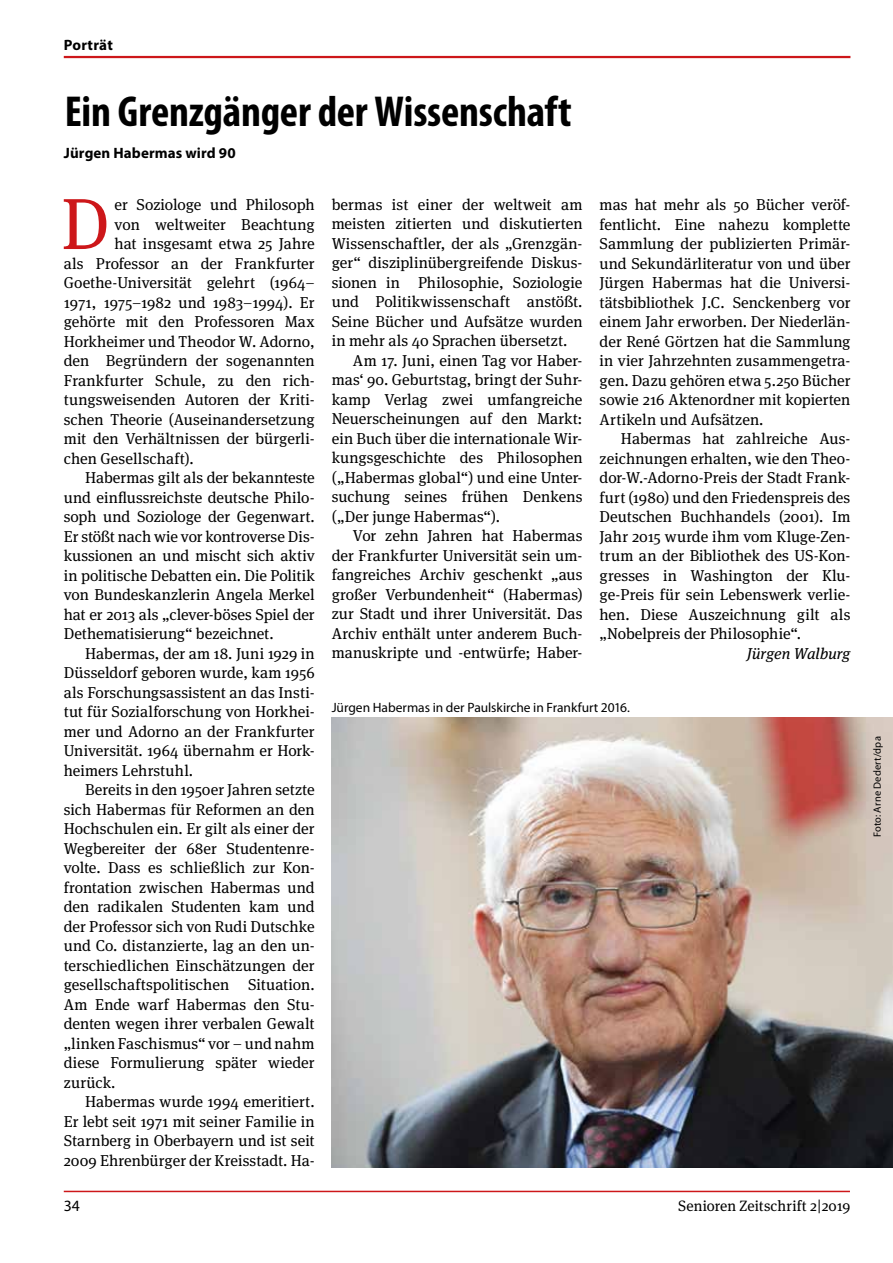
<style>
.page{position:relative;width:893px;height:1263px;background:#fff}
.page>*{position:absolute;margin:0;border:0;box-sizing:border-box;transform-origin:0 0}
.t1{font:72.3px "Meta Serif OT";color:#cd171a}
.t2{font:700 condensed 43.5px "Myriad Pro";letter-spacing:-.005em;color:#000}
.t3{font:15.75px/19.5px "Meta Serif OT";letter-spacing:.005em;color:#000;text-align:justify}
.t4{font:italic 15.75px "Meta Serif OT";color:#000}
.t5{font:15.75px "Myriad Pro";color:#000}
.t6{font:700 15px "Myriad Pro";letter-spacing:.005em;color:#000}
.t7{font:15px "Meta Serif OT";letter-spacing:.005em;color:#000}
.t8{font:13.5px "Myriad Pro";letter-spacing:-.005em;color:#000}
.t9{font:10.5px "Myriad Pro";letter-spacing:.015em;color:#000}
</style>
<div class="page">
<hr style="left:64px;top:1191px;width:786px;height:1px;background:#cd171a">
<hr style="left:64px;top:56px;width:786px;height:2px;background:#cd171a">
<img style="left:332px;top:717px;width:561px;height:450px">
<p class="t6" style="left:64px;top:35px;width:51px">Porträt</p>
<h2 class="t2" style="left:65px;top:84px;width:508px">Ein Grenzgänger der Wissenschaft</h2>
<p class="t6" style="left:64px;top:143px;width:173px">Jürgen Habermas wird 90</p>
<h1 class="t1" style="left:61px;top:182px;width:50px">D</h1>
<p class="t3" style="left:115px;top:195px;width:202px">er Soziologe und Philosoph</p>
<p class="t3" style="left:115px;top:215px;width:202px">von weltweiter Beachtung</p>
<p class="t3" style="left:115px;top:234px;width:202px">hat insgesamt etwa 25 Jahre</p>
<p class="t3" style="left:64px;top:254px;width:252px">als Professor an der Frankfurter</p>
<p class="t3" style="left:64px;top:273px;width:252px">Goethe-Universität gelehrt (1964–</p>
<p class="t3" style="left:64px;top:293px;width:252px">1971, 1975–1982 und 1983–1994). Er</p>
<p class="t3" style="left:64px;top:312px;width:252px">gehörte mit den Professoren Max</p>
<p class="t3" style="left:64px;top:332px;width:252px">Horkheimer und Theodor W. Adorno,</p>
<p class="t3" style="left:64px;top:351px;width:252px">den Begründern der sogenannten</p>
<p class="t3" style="left:64px;top:371px;width:252px">Frankfurter Schule, zu den rich-</p>
<p class="t3" style="left:64px;top:390px;width:252px">tungsweisenden Autoren der Kriti-</p>
<p class="t3" style="left:64px;top:410px;width:252px">schen Theorie (Auseinandersetzung</p>
<p class="t3" style="left:64px;top:429px;width:252px">mit den Verhältnissen der bürgerli-</p>
<p class="t3" style="left:64px;top:449px;width:131px">chen Gesellschaft).</p>
<p class="t3" style="left:85px;top:468px;width:231px">Habermas gilt als der bekannteste</p>
<p class="t3" style="left:64px;top:488px;width:252px">und einflussreichste deutsche Philo-</p>
<p class="t3" style="left:64px;top:507px;width:252px">soph und Soziologe der Gegenwart.</p>
<p class="t3" style="left:64px;top:527px;width:252px">Er stößt nach wie vor kontroverse Dis-</p>
<p class="t3" style="left:64px;top:546px;width:252px">kussionen an und mischt sich aktiv</p>
<p class="t3" style="left:64px;top:566px;width:252px">in politische Debatten ein. Die Politik</p>
<p class="t3" style="left:64px;top:585px;width:252px">von Bundeskanzlerin Angela Merkel</p>
<p class="t3" style="left:64px;top:605px;width:252px">hat er 2013 als „clever-böses Spiel der</p>
<p class="t3" style="left:64px;top:624px;width:211px">Dethematisierung“ bezeichnet.</p>
<p class="t3" style="left:85px;top:644px;width:231px">Habermas, der am 18. Juni 1929 in</p>
<p class="t3" style="left:64px;top:663px;width:252px">Düsseldorf geboren wurde, kam 1956</p>
<p class="t3" style="left:64px;top:683px;width:252px">als Forschungsassistent an das Insti-</p>
<p class="t3" style="left:64px;top:702px;width:252px">tut für Sozialforschung von Horkhei-</p>
<p class="t3" style="left:64px;top:722px;width:252px">mer und Adorno an der Frankfurter</p>
<p class="t3" style="left:64px;top:741px;width:252px">Universität. 1964 übernahm er Hork-</p>
<p class="t3" style="left:64px;top:761px;width:131px">heimers Lehrstuhl.</p>
<p class="t3" style="left:85px;top:780px;width:231px">Bereits in den 1950er Jahren setzte</p>
<p class="t3" style="left:64px;top:800px;width:252px">sich Habermas für Reformen an den</p>
<p class="t3" style="left:64px;top:819px;width:252px">Hochschulen ein. Er gilt als einer der</p>
<p class="t3" style="left:64px;top:839px;width:252px">Wegbereiter der 68er Studentenre-</p>
<p class="t3" style="left:64px;top:858px;width:252px">volte. Dass es schließlich zur Kon-</p>
<p class="t3" style="left:64px;top:878px;width:252px">frontation zwischen Habermas und</p>
<p class="t3" style="left:64px;top:897px;width:252px">den radikalen Studenten kam und</p>
<p class="t3" style="left:64px;top:917px;width:252px">der Professor sich von Rudi Dutschke</p>
<p class="t3" style="left:64px;top:936px;width:252px">und Co. distanzierte, lag an den un-</p>
<p class="t3" style="left:64px;top:956px;width:252px">terschiedlichen Einschätzungen der</p>
<p class="t3" style="left:64px;top:975px;width:252px">gesellschaftspolitischen Situation.</p>
<p class="t3" style="left:64px;top:995px;width:252px">Am Ende warf Habermas den Stu-</p>
<p class="t3" style="left:64px;top:1014px;width:252px">denten wegen ihrer verbalen Gewalt</p>
<p class="t3" style="left:64px;top:1034px;width:252px">„linken Faschismus“ vor – und nahm</p>
<p class="t3" style="left:64px;top:1053px;width:252px">diese Formulierung später wieder</p>
<p class="t3" style="left:64px;top:1073px;width:53px">zurück.</p>
<p class="t3" style="left:85px;top:1092px;width:231px">Habermas wurde 1994 emeritiert.</p>
<p class="t3" style="left:64px;top:1112px;width:252px">Er lebt seit 1971 mit seiner Familie in</p>
<p class="t3" style="left:64px;top:1131px;width:252px">Starnberg in Oberbayern und ist seit</p>
<p class="t3" style="left:64px;top:1151px;width:252px">2009 Ehrenbürger der Kreisstadt. Ha-</p>
<p class="t3" style="left:332px;top:195px;width:252px">bermas ist einer der weltweit am</p>
<p class="t3" style="left:332px;top:215px;width:252px">meisten zitierten und diskutierten</p>
<p class="t3" style="left:332px;top:234px;width:252px">Wissenschaftler, der als „Grenzgän-</p>
<p class="t3" style="left:332px;top:254px;width:252px">ger“ disziplinübergreifende Diskus-</p>
<p class="t3" style="left:332px;top:273px;width:252px">sionen in Philosophie, Soziologie</p>
<p class="t3" style="left:332px;top:293px;width:252px">und Politikwissenschaft anstößt.</p>
<p class="t3" style="left:332px;top:312px;width:252px">Seine Bücher und Aufsätze wurden</p>
<p class="t3" style="left:332px;top:332px;width:237px">in mehr als 40 Sprachen übersetzt.</p>
<p class="t3" style="left:353px;top:351px;width:231px">Am 17. Juni, einen Tag vor Haber-</p>
<p class="t3" style="left:332px;top:371px;width:252px">mas‘ 90. Geburtstag, bringt der Suhr-</p>
<p class="t3" style="left:332px;top:390px;width:252px">kamp Verlag zwei umfangreiche</p>
<p class="t3" style="left:332px;top:410px;width:252px">Neuerscheinungen auf den Markt:</p>
<p class="t3" style="left:332px;top:429px;width:252px">ein Buch über die internationale Wir-</p>
<p class="t3" style="left:332px;top:449px;width:252px">kungsgeschichte des Philosophen</p>
<p class="t3" style="left:332px;top:468px;width:252px">(„Habermas global“) und eine Unter-</p>
<p class="t3" style="left:332px;top:488px;width:252px">suchung seines frühen Denkens</p>
<p class="t3" style="left:332px;top:507px;width:170px">(„Der junge Habermas“).</p>
<p class="t3" style="left:353px;top:527px;width:231px">Vor zehn Jahren hat Habermas</p>
<p class="t3" style="left:332px;top:546px;width:252px">der Frankfurter Universität sein um-</p>
<p class="t3" style="left:332px;top:566px;width:252px">fangreiches Archiv geschenkt „aus</p>
<p class="t3" style="left:332px;top:585px;width:252px">großer Verbundenheit“ (Habermas)</p>
<p class="t3" style="left:332px;top:605px;width:252px">zur Stadt und ihrer Universität. Das</p>
<p class="t3" style="left:332px;top:624px;width:252px">Archiv enthält unter anderem Buch-</p>
<p class="t3" style="left:332px;top:644px;width:252px">manuskripte und -entwürfe; Haber-</p>
<p class="t3" style="left:600px;top:195px;width:252px">mas hat mehr als 50 Bücher veröf&shy;fentlicht. Eine nahezu komplette Sammlung der publizierten Primär&shy;und Sekundärliteratur von und über Jürgen Habermas hat die Universi&shy;tätsbibliothek J.C. Senckenberg vor einem Jahr erworben. Der Niederlän&shy;der René Görtzen hat die Sammlung in vier Jahrzehnten zusammengetra&shy;gen. Dazu gehören etwa 5.250 Bücher sowie 216 Aktenordner mit kopierten Artikeln und Aufsätzen.</p>
<p class="t3" style="left:600px;top:429px;width:252px;text-indent:21px">Habermas hat zahlreiche Aus&shy;zeichnungen erhalten, wie den Theo&shy;dor-W.-Adorno-Preis der Stadt Frank&shy;furt (1980) und den Friedenspreis des Deutschen Buchhandels (2001). Im Jahr 2015 wurde ihm vom Kluge-Zen&shy;trum an der Bibliothek des US-Kon&shy;gresses in Washington der Klu&shy;ge-Preis für sein Lebenswerk verlie&shy;hen. Diese Auszeichnung gilt als „Nobelpreis der Philosophie“.</p>
<p class="t4" style="left:747px;top:644px;width:105px">Jürgen Walburg</p>
<p class="t8" style="left:332px;top:700px;width:300px">Jürgen Habermas in der Paulskirche in Frankfurt 2016.</p>
<p class="t5" style="left:64px;top:1197px;width:18px">34</p>
<p class="t7" style="left:678px;top:1197px;width:174px">Senioren Zeitschrift 2|2019</p>
<p class="t9" style="left:871px;top:837px;width:102px;rotate:-90deg">Foto: Arne Dedert/dpa</p>
</div>
